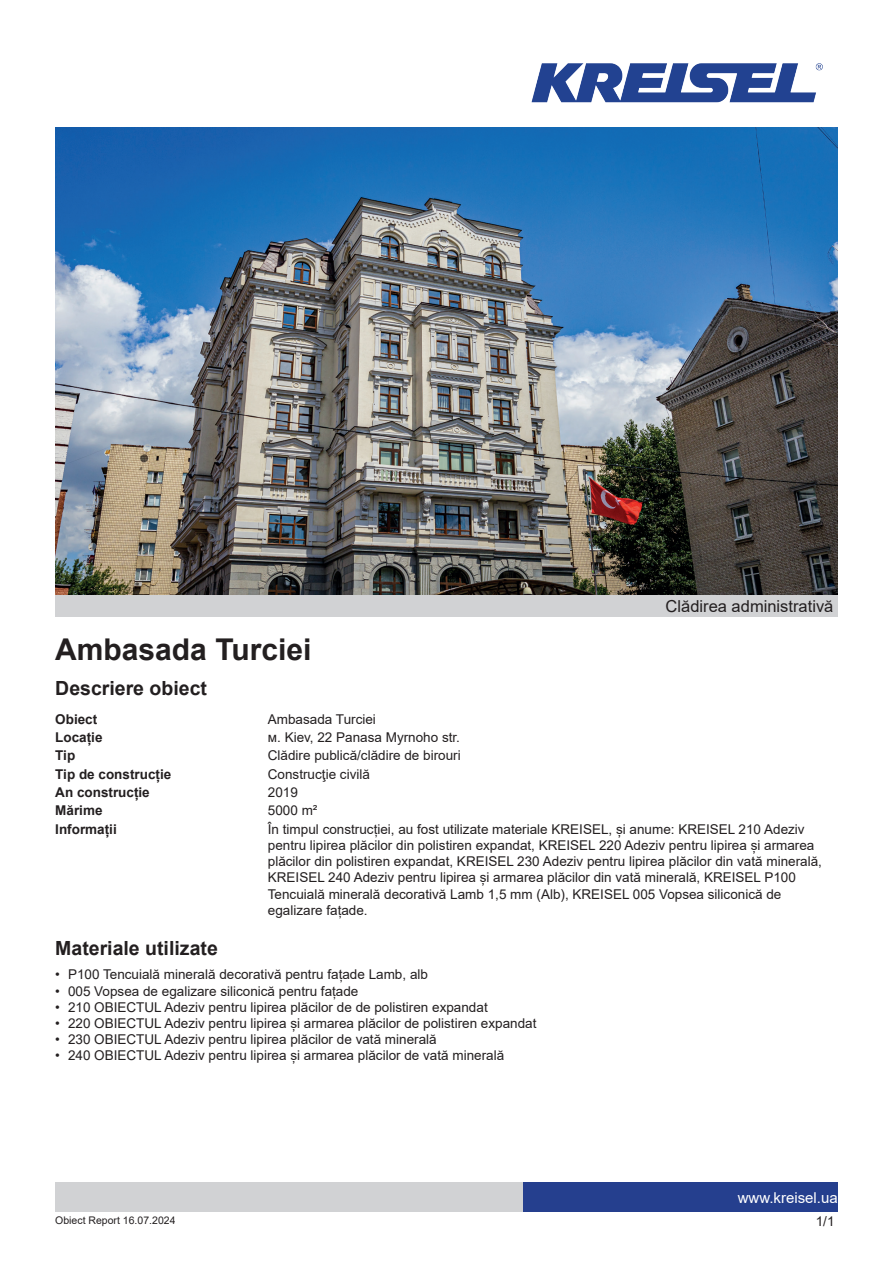
<style>
.page{position:relative;width:893px;height:1263px;background:#fff}
.page>*{position:absolute;margin:0;border:0;box-sizing:border-box;transform-origin:0 0}
.t1{font:700 30px "Arial";color:#231f20}
.t2{font:700 19.5px "Arial";color:#231f20}
.t3{font:16.5px "Arial";color:#231f20}
.t4{font:15px "Arial";color:#fff}
.t5{font:13.5px/16.2px "Arial";color:#231f20}
.t6{font:700 13.5px "Arial";color:#231f20}
.t7{font:10.5px "Arial";color:#231f20}
</style>
<div class="page">
<div style="left:523px;top:1182px;width:315px;height:30px;background:#253f8e"></div>
<div style="left:55px;top:1182px;width:468px;height:30px;background:#d1d2d4"></div>
<img style="left:531px;top:63px;width:292px;height:40px">
<img style="left:55px;top:128px;width:783px;height:467px">
<div style="left:55px;top:595px;width:783px;height:22px;background:#d1d2d4"></div>
<p class="t3" style="left:666px;top:595px;width:169px">Clădirea administrativă</p>
<h1 class="t1" style="left:55px;top:628px;width:258px">Ambasada Turciei</h1>
<h2 class="t2" style="left:55px;top:675px;width:153px">Descriere obiect</h2>
<p class="t6" style="left:55px;top:709px;width:44px">Obiect</p>
<p class="t5" style="left:268px;top:711px;width:110px">Ambasada Turciei</p>
<p class="t6" style="left:55px;top:728px;width:49px">Locație</p>
<p class="t5" style="left:268px;top:729px;width:194px">м. Kiev, 22 Panasa Myrnoho str.</p>
<p class="t6" style="left:55px;top:746px;width:22px">Tip</p>
<p class="t5" style="left:268px;top:747px;width:194px">Clădire publică/clădire de birouri</p>
<p class="t6" style="left:55px;top:764px;width:118px">Tip de construcție</p>
<p class="t5" style="left:268px;top:766px;width:104px">Construcţie civilă</p>
<p class="t6" style="left:55px;top:783px;width:96px">An construcție</p>
<p class="t5" style="left:268px;top:784px;width:32px">2019</p>
<p class="t6" style="left:55px;top:801px;width:49px">Mărime</p>
<p class="t5" style="left:268px;top:802px;width:51px">5000 m²</p>
<p class="t6" style="left:55px;top:819px;width:63px">Informații</p>
<p class="t5" style="left:268px;top:821px;width:556px">În timpul construcției, au fost utilizate materiale KREISEL, și anume: KREISEL 210 Adeziv pentru lipirea plăcilor din polistiren expandat, KREISEL 220 Adeziv pentru lipirea și armarea plăcilor din polistiren expandat, KREISEL 230 Adeziv pentru lipirea plăcilor din vată minerală, KREISEL 240 Adeziv pentru lipirea și armarea plăcilor din vată minerală, KREISEL P100<br>Tencuială minerală decorativă Lamb 1,5 mm (Alb), KREISEL 005 Vopsea siliconică de egalizare fațade.</p>
<h2 class="t2" style="left:55px;top:934px;width:164px">Materiale utilizate</h2>
<p class="t5" style="left:55px;top:966px;width:374px">• Р100 Tencuială minerală decorativă pentru fațade Lamb, alb</p>
<p class="t5" style="left:55px;top:982px;width:305px">• 005 Vopsea de egalizare siliconică pentru fațade</p>
<p class="t5" style="left:55px;top:999px;width:434px">• 210 OBIECTUL Adeziv pentru lipirea plăcilor de de polistiren expandat</p>
<p class="t5" style="left:55px;top:1015px;width:483px">• 220 OBIECTUL Adeziv pentru lipirea și armarea plăcilor de polistiren expandat</p>
<p class="t5" style="left:55px;top:1031px;width:383px">• 230 OBIECTUL Adeziv pentru lipirea plăcilor de vată minerală</p>
<p class="t5" style="left:55px;top:1047px;width:450px">• 240 OBIECTUL Adeziv pentru lipirea și armarea plăcilor de vată minerală</p>
<p class="t7" style="left:55px;top:1213px;width:122px">Obiect Report 16.07.2024</p>
<p class="t4" style="left:738px;top:1187px;width:102px">www.kreisel.ua</p>
<p class="t5" style="left:816px;top:1213px;width:20px">1/1</p>
</div>
